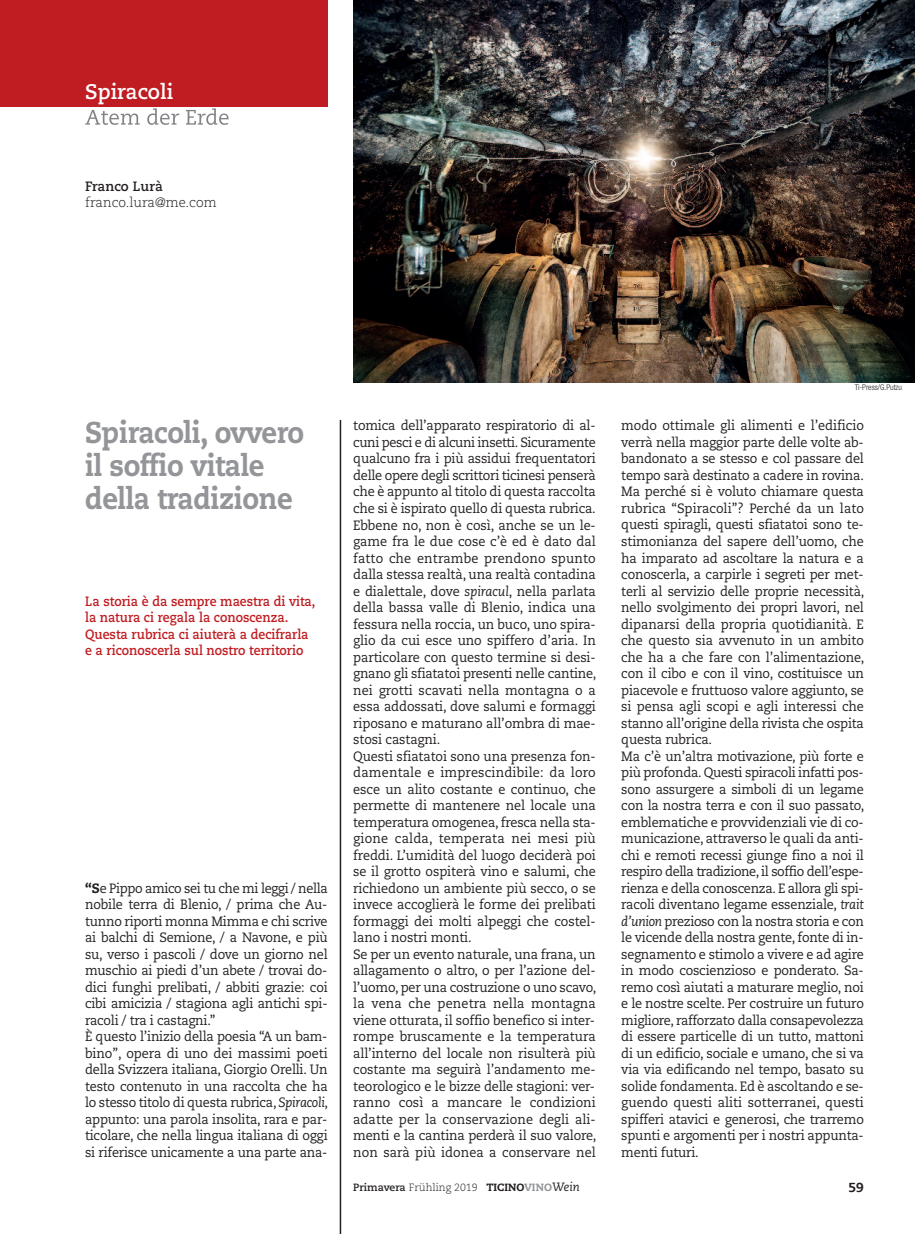
<style>
.page{position:relative;width:915px;height:1234px;background:#fff}
.page>*{position:absolute;margin:0;border:0;box-sizing:border-box;transform-origin:0 0}
.t1{font:800 30px/33px "Caecilia";letter-spacing:-.015em;color:#939598;scale:.91 1}
.t2{font:700 21px "Caecilia";color:#fff}
.t3{font:13.5px/16.5px "Caecilia";letter-spacing:-.015em;color:#231f20;scale:.94 1}
.t4{font:700 13.5px/16.5px "Caecilia";color:#c01d22;scale:.91 1}
.t5{font:300 13.5px "Caecilia";color:#231f20}
.t6{font:700 13.5px "Caecilia";color:#231f20}
.t7{font:800 13.05px "Caecilia";color:#231f20}
.t8{font:300 10.5px "Caecilia";color:#231f20}
.t9{font:300 condensed 7.95px "Helvetica Neue LT Std";color:#231f20}
.s1{font-weight:800}
.s2{font-style:italic}
.s3{font-weight:700}
.s4{font-weight:800;color:#939598}
.s5{font-weight:400;font-style:italic;font-size:12px}
</style>
<div class="page">
<img style="left:353px;top:0;width:561px;height:383px">
<hr style="left:339px;top:420px;width:2px;height:813px;background:#231f20">
<div style="left:0;top:0;width:327px;height:106px;background:#c01d22"></div>
<svg style="left:85px;top:108px;width:143px;height:17px"></svg>
<h2 class="t2" style="left:85px;top:83px;width:89px">Spiracoli</h2>
<p class="t6" style="left:85px;top:180px;width:79px">Franco Lurà</p>
<p class="t5" style="left:85px;top:197px;width:133px">franco.lura@me.com</p>
<h1 class="t1" style="left:85px;top:419px;width:242px">Spiracoli, ovvero il soffio vitale della tradizione</h1>
<p class="t4" style="left:85px;top:593px;width:255px">La storia è da sempre maestra di vita, la natura ci regala la conoscenza.<br>Questa rubrica ci aiuterà a decifrarla e a riconoscerla sul nostro territorio</p>
<p class="t3" style="left:85px;top:880px;width:260px"><span class="s1">“S</span>e Pippo amico sei tu che mi leggi / nella nobile terra di Blenio, / prima che Au&shy;tunno riporti monna Mimma e chi scrive ai balchi di Semione, / a Navone, e più su, verso i pascoli / dove un giorno nel muschio ai piedi d’un abete / trovai do&shy;dici funghi prelibati, / abbiti grazie: coi cibi amicizia / stagiona agli antichi spi&shy;racoli / tra i castagni.”<br>È questo l’inizio della poesia “A un bam&shy;bino”, opera di uno dei massimi poeti della Svizzera italiana, Giorgio Orelli. Un testo contenuto in una raccolta che ha lo stesso titolo di questa rubrica, <span class="s2">Spiracoli</span>, appunto: una parola insolita, rara e par&shy;ticolare, che nella lingua italiana di oggi si riferisce unicamente a una parte ana-</p>
<p class="t3" style="left:353px;top:418px;width:260px">tomica dell’apparato respiratorio di al&shy;cuni pesci e di alcuni insetti. Sicuramente qualcuno fra i più assidui frequentatori delle opere degli scrittori ticinesi penserà che è appunto al titolo di questa raccolta che si è ispirato quello di questa rubrica.<br>Ebbene no, non è così, anche se un le&shy;game fra le due cose c’è ed è dato dal fatto che entrambe prendono spunto dalla stessa realtà, una realtà contadina e dialettale, dove <span class="s2">spiracul</span>, nella parlata della bassa valle di Blenio, indica una fessura nella roccia, un buco, uno spira&shy;glio da cui esce uno spiffero d’aria. In particolare con questo termine si desi&shy;gnano gli sfiatatoi presenti nelle cantine, nei grotti scavati nella montagna o a essa addossati, dove salumi e formaggi riposano e maturano all’ombra di mae&shy;stosi castagni.<br>Questi sfiatatoi sono una presenza fon&shy;damentale e imprescindibile: da loro esce un alito costante e continuo, che permette di mantenere nel locale una temperatura omogenea, fresca nella sta&shy;gione calda, temperata nei mesi più freddi. L’umidità del luogo deciderà poi se il grotto ospiterà vino e salumi, che richiedono un ambiente più secco, o se invece accoglierà le forme dei prelibati formaggi dei molti alpeggi che costel&shy;lano i nostri monti.<br>Se per un evento naturale, una frana, un allagamento o altro, o per l’azione del&shy;l’uomo, per una costruzione o uno scavo, la vena che penetra nella montagna viene otturata, il soffio benefico si inter&shy;rompe bruscamente e la temperatura all’interno del locale non risulterà più costante ma seguirà l’andamento me&shy;teorologico e le bizze delle stagioni: ver&shy;ranno così a mancare le condizioni adatte per la conservazione degli ali&shy;menti e la cantina perderà il suo valore, non sarà più idonea a conservare nel</p>
<p class="t9" style="left:854px;top:384px;width:49px">Ti-Press/G.Putzu</p>
<p class="t3" style="left:621px;top:418px;width:260px">modo ottimale gli alimenti e l’edificio verrà nella maggior parte delle volte ab&shy;bandonato a se stesso e col passare del tempo sarà destinato a cadere in rovina.<br>Ma perché si è voluto chiamare questa rubrica “Spiracoli”? Perché da un lato questi spiragli, questi sfiatatoi sono te&shy;stimonianza del sapere dell’uomo, che ha imparato ad ascoltare la natura e a conoscerla, a carpirle i segreti per met&shy;terli al servizio delle proprie necessità, nello svolgimento dei propri lavori, nel dipanarsi della propria quotidianità. E che questo sia avvenuto in un ambito che ha a che fare con l’alimentazione, con il cibo e con il vino, costituisce un piacevole e fruttuoso valore aggiunto, se si pensa agli scopi e agli interessi che stanno all’origine della rivista che ospita questa rubrica.<br>Ma c’è un’altra motivazione, più forte e più profonda. Questi spiracoli infatti pos&shy;sono assurgere a simboli di un legame con la nostra terra e con il suo passato, emblematiche e provvidenziali vie di co&shy;municazione, attraverso le quali da anti&shy;chi e remoti recessi giunge fino a noi il respiro della tradizione, il soffio dell’espe&shy;rienza e della conoscenza. E allora gli spi&shy;racoli diventano legame essenziale, <span class="s2">trait d’union</span> prezioso con la nostra storia e con le vicende della nostra gente, fonte di in&shy;segnamento e stimolo a vivere e ad agire in modo coscienzioso e ponderato. Sa&shy;remo così aiutati a maturare meglio, noi e le nostre scelte. Per costruire un futuro migliore, rafforzato dalla consapevolezza di essere particelle di un tutto, mattoni di un edificio, sociale e umano, che si va via via edificando nel tempo, basato su solide fondamenta. Ed è ascoltando e se&shy;guendo questi aliti sotterranei, questi spifferi atavici e generosi, che trarremo spunti e argomenti per i nostri appunta&shy;menti futuri.</p>
<p class="t8" style="left:353px;top:1182px;width:228px"><span class="s3">Primavera</span> Frühling 2019 <span class="s1">TICINO</span><span class="s4">VINO</span><span class="s5">Wein</span></p>
<p class="t7" style="left:848px;top:1181px;width:17px">59</p>
</div>
